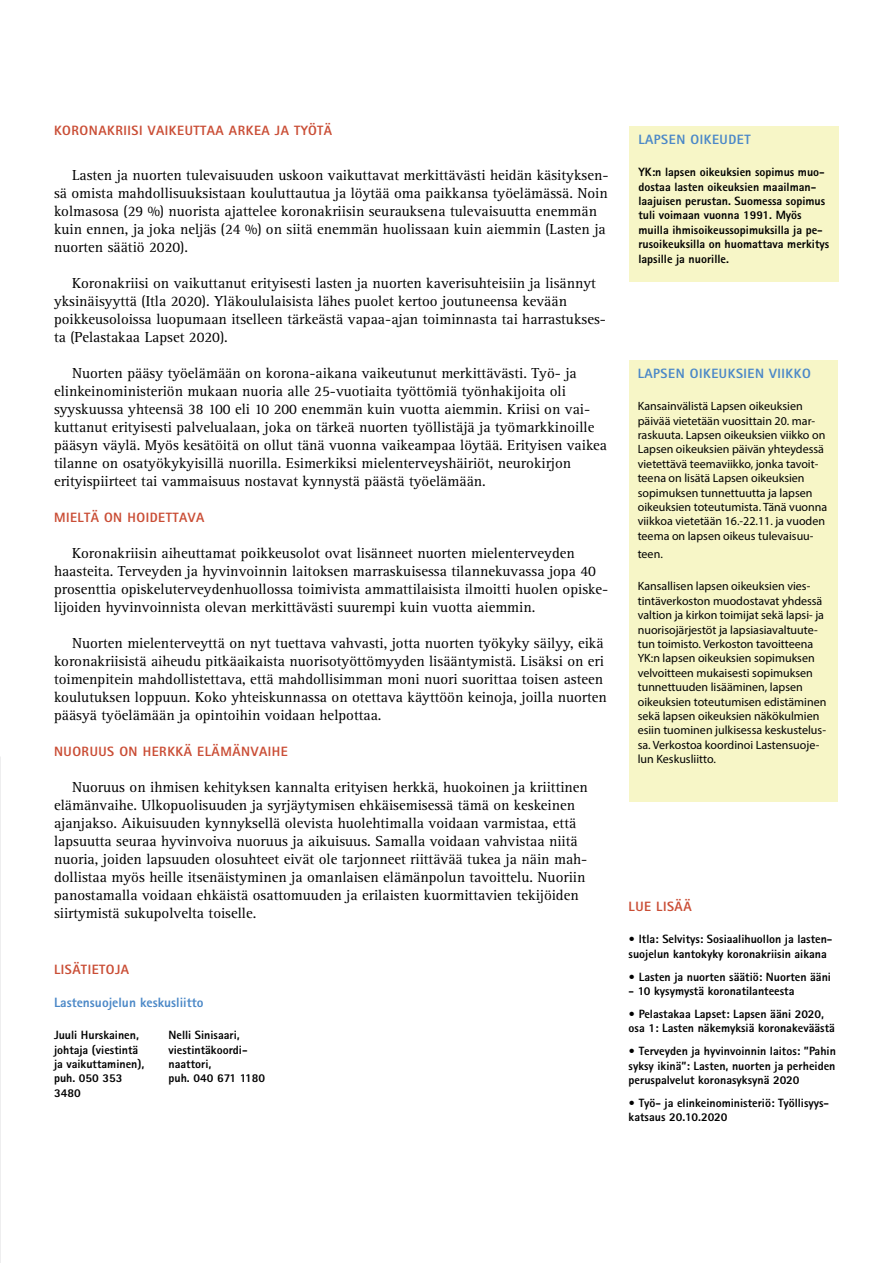
<style>
.page{position:relative;width:893px;height:1263px;background:#fff}
.page>*{position:absolute;margin:0;border:0;box-sizing:border-box;transform-origin:0 0}
.leipis{font:15px/18px "Rotis Serif Std";color:#000}
.otsikko_2{font:800 13.5px "Rotis Sans Serif Std";letter-spacing:.04em;color:#ca4e36}
.otsikko_2-2{font:800 13.5px "Rotis Sans Serif Std";letter-spacing:.04em;color:#4b88c7}
.otsikko_2-3{font:800 13.5px "Rotis Sans Serif Std";color:#4b88c7}
.pieni_teksti{font:12px/14.4px "Myriad Pro";color:#000}
.lähdeluettelo{font:800 12px/14.4px "Rotis Sans Serif Std";color:#000}
.pieni_teksti-2{font:800 12px/14.4px "Rotis Sans Serif Std";color:#000}
</style>
<div class="page">
<div style="left:630px;top:126px;width:209px;height:156px;background:#f7f6c7"></div>
<div style="left:629px;top:360px;width:209px;height:441px;background:#f7f6c7"></div>
<h2 class="otsikko_2" style="left:54px;top:122px;width:279px">KORONAKRIISI VAIKEUTTAA ARKEA JA TYÖTÄ</h2>
<p class="leipis" style="left:54px;top:166px;width:556px;text-indent:18px">Lasten ja nuorten tulevaisuuden uskoon vaikuttavat merkittävästi heidän käsityksen&shy;sä omista mahdollisuuksistaan kouluttautua ja löytää oma paikkansa työelämässä. Noin kolmasosa (29 %) nuorista ajattelee koronakriisin seurauksena tulevaisuutta enemmän kuin ennen, ja joka neljäs (24 %) on siitä enemmän huolissaan kuin aiemmin (Lasten ja nuorten säätiö 2020).</p>
<p class="leipis" style="left:54px;top:274px;width:553px;text-indent:18px">Koronakriisi on vaikuttanut erityisesti lasten ja nuorten kaverisuhteisiin ja lisännyt yksinäisyyttä (Itla 2020). Yläkoululaisista lähes puolet kertoo joutuneensa kevään poikkeusoloissa luopumaan itselleen tärkeästä vapaa-ajan toiminnasta tai harrastukses&shy;ta (Pelastakaa Lapset 2020).</p>
<p class="leipis" style="left:54px;top:364px;width:555px;text-indent:18px">Nuorten pääsy työelämään on korona-aikana vaikeutunut merkittävästi. Työ- ja elinkeinoministeriön mukaan nuoria alle 25-vuotiaita työttömiä työnhakijoita oli syyskuussa yhteensä 38 100 eli 10 200 enemmän kuin vuotta aiemmin. Kriisi on vai&shy;kuttanut erityisesti palvelualaan, joka on tärkeä nuorten työllistäjä ja työmarkkinoille pääsyn väylä. Myös kesätöitä on ollut tänä vuonna vaikeampaa löytää. Erityisen vaikea tilanne on osatyökykyisillä nuorilla. Esimerkiksi mielenterveyshäiriöt, neurokirjon erityispiirteet tai vammaisuus nostavat kynnystä päästä työelämään.</p>
<h2 class="otsikko_2" style="left:54px;top:509px;width:152px">MIELTÄ ON HOIDETTAVA</h2>
<p class="leipis" style="left:54px;top:544px;width:556px;text-indent:18px">Koronakriisin aiheuttamat poikkeusolot ovat lisänneet nuorten mielenterveyden haasteita. Terveyden ja hyvinvoinnin laitoksen marraskuisessa tilannekuvassa jopa 40 prosenttia opiskeluterveydenhuollossa toimivista ammattilaisista ilmoitti huolen opiske&shy;lijoiden hyvinvoinnista olevan merkittävästi suurempi kuin vuotta aiemmin.</p>
<p class="leipis" style="left:54px;top:634px;width:554px;text-indent:18px">Nuorten mielenterveyttä on nyt tuettava vahvasti, jotta nuorten työkyky säilyy, eikä koronakriisistä aiheudu pitkäaikaista nuorisotyöttömyyden lisääntymistä. Lisäksi on eri toimenpitein mahdollistettava, että mahdollisimman moni nuori suorittaa toisen asteen koulutuksen loppuun. Koko yhteiskunnassa on otettava käyttöön keinoja, joilla nuorten pääsyä työelämään ja opintoihin voidaan helpottaa.</p>
<h2 class="otsikko_2" style="left:54px;top:743px;width:235px">NUORUUS ON HERKKÄ ELÄMÄNVAIHE</h2>
<p class="leipis" style="left:54px;top:778px;width:535px;text-indent:18px">Nuoruus on ihmisen kehityksen kannalta erityisen herkkä, huokoinen ja kriittinen elämänvaihe. Ulkopuolisuuden ja syrjäytymisen ehkäisemisessä tämä on keskeinen ajanjakso. Aikuisuuden kynnyksellä olevista huolehtimalla voidaan varmistaa, että lapsuutta seuraa hyvinvoiva nuoruus ja aikuisuus. Samalla voidaan vahvistaa niitä nuoria, joiden lapsuuden olosuhteet eivät ole tarjonneet riittävää tukea ja näin mah&shy;dollistaa myös heille itsenäistyminen ja omanlaisen elämänpolun tavoittelu. Nuoriin panostamalla voidaan ehkäistä osattomuuden ja erilaisten kuormittavien tekijöiden siirtymistä sukupolvelta toiselle.</p>
<h2 class="otsikko_2" style="left:54px;top:960px;width:77px">LISÄTIETOJA</h2>
<h2 class="otsikko_2-3" style="left:54px;top:993px;width:151px">Lastensuojelun keskusliitto</h2>
<p class="pieni_teksti-2" style="left:54px;top:1028px;width:92px">Juuli Hurskainen, johtaja (viestintä ja vaikuttaminen), puh. 050 353<br>3480</p>
<p class="pieni_teksti-2" style="left:169px;top:1028px;width:98px">Nelli Sinisaari, viestintäkoordi&shy;naattori,<br>puh. 040 671 1180</p>
<h2 class="otsikko_2-2" style="left:638px;top:131px;width:114px">LAPSEN OIKEUDET</h2>
<p class="pieni_teksti-2" style="left:638px;top:165px;width:192px">YK:n lapsen oikeuksien sopimus muo&shy;dostaa lasten oikeuksien maailman&shy;laajuisen perustan. Suomessa sopimus tuli voimaan vuonna 1991. Myös muilla ihmisoikeussopimuksilla ja pe&shy;rusoikeuksilla on huomattava merkitys lapsille ja nuorille.</p>
<h2 class="otsikko_2-2" style="left:638px;top:365px;width:175px">LAPSEN OIKEUKSIEN VIIKKO</h2>
<p class="pieni_teksti" style="left:638px;top:399px;width:191px">Kansainvälistä Lapsen oikeuksien päivää vietetään vuosittain 20. mar&shy;raskuuta. Lapsen oikeuksien viikko on Lapsen oikeuksien päivän yhteydessä vietettävä teemaviikko, jonka tavoit&shy;teena on lisätä Lapsen oikeuksien sopimuksen tunnettuutta ja lapsen oikeuksien toteutumista. Tänä vuonna viikkoa vietetään 16.-22.11. ja vuoden teema on lapsen oikeus tulevaisuu-</p>
<p class="pieni_teksti" style="left:638px;top:546px;width:27px">teen.</p>
<p class="pieni_teksti" style="left:638px;top:579px;width:190px">Kansallisen lapsen oikeuksien vies&shy;tintäverkoston muodostavat yhdessä valtion ja kirkon toimijat sekä lapsi- ja nuorisojärjestöt ja lapsiasiavaltuute&shy;tun toimisto. Verkoston tavoitteena YK:n lapsen oikeuksien sopimuksen velvoitteen mukaisesti sopimuksen tunnettuuden lisääminen, lapsen oikeuksien toteutumisen edistäminen sekä lapsen oikeuksien näkökulmien esiin tuominen julkisessa keskustelus&shy;sa. Verkostoa koordinoi Lastensuoje&shy;lun Keskusliitto.</p>
<h2 class="otsikko_2" style="left:629px;top:898px;width:65px">LUE LISÄÄ</h2>
<p class="lähdeluettelo" style="left:629px;top:932px;width:205px">• Itla: Selvitys: Sosiaalihuollon ja lasten&shy;suojelun kantokyky koronakriisin aikana</p>
<p class="lähdeluettelo" style="left:629px;top:969px;width:204px">• Lasten ja nuorten säätiö: Nuorten ääni</p>
<p class="lähdeluettelo" style="left:629px;top:983px;width:167px">- 10 kysymystä koronatilanteesta</p>
<p class="lähdeluettelo" style="left:629px;top:1006px;width:208px">• Pelastakaa Lapset: Lapsen ääni 2020, osa 1: Lasten näkemyksiä koronakeväästä</p>
<p class="lähdeluettelo" style="left:629px;top:1044px;width:209px;text-align:justify">• Terveyden ja hyvinvoinnin laitos: ”Pahin syksy ikinä”: Lasten, nuorten ja perheiden peruspalvelut koronasyksynä 2020</p>
<p class="lähdeluettelo" style="left:629px;top:1095px;width:202px">• Työ- ja elinkeinoministeriö: Työllisyys&shy;katsaus 20.10.2020</p>
</div>
